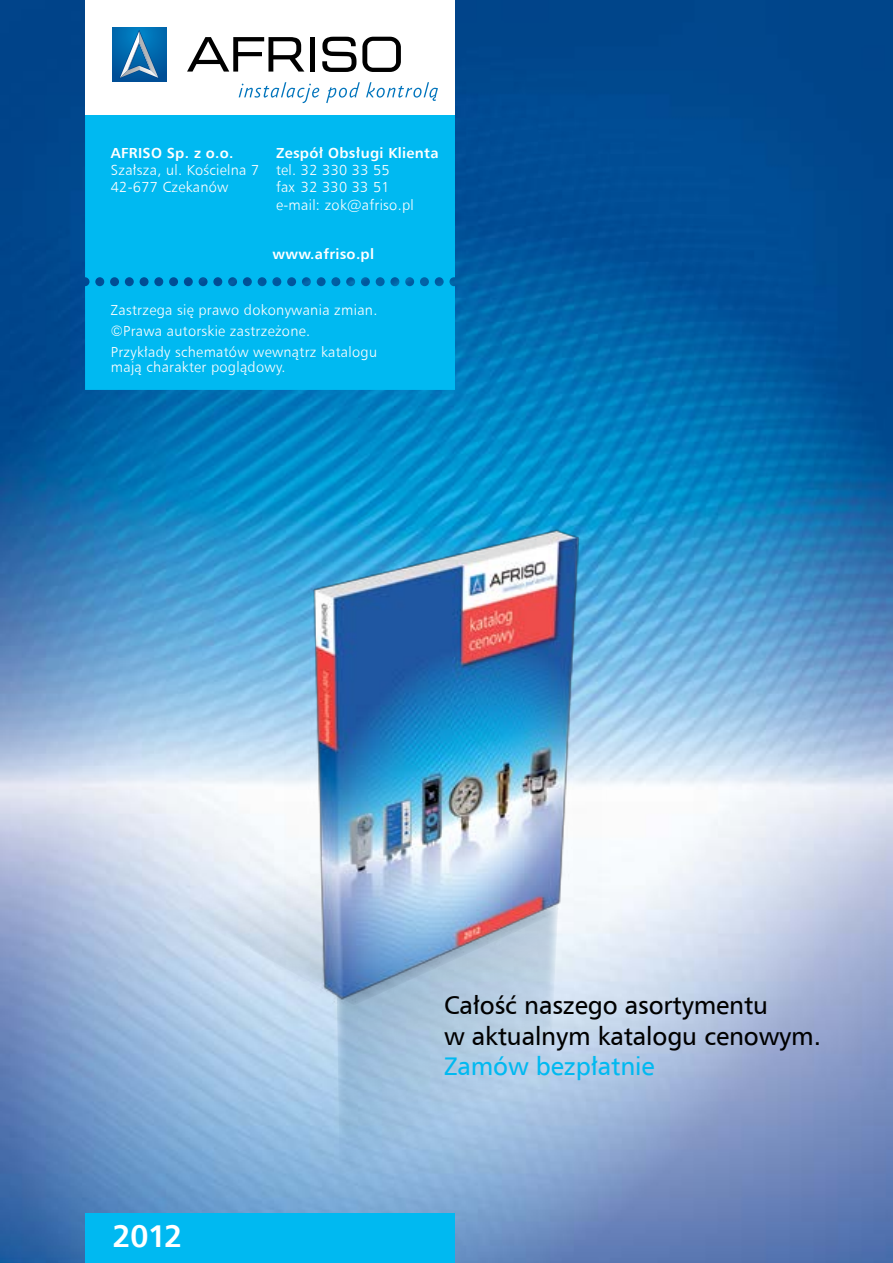
<style>
.page{position:relative;width:893px;height:1263px;background:#fff}
.page>*{position:absolute;margin:0;border:0;box-sizing:border-box;transform-origin:0 0}
.t1{font:700 31.5px "Humnst 777 EU";color:#fff}
.t2{font:25.5px/30.6px "Humnst 777 EU";letter-spacing:-.005em;color:#000}
.t3{font:25.5px "Humnst 777 EU";letter-spacing:-.005em;color:#00b9f1}
.t4{font:14.55px/17.4px "Humnst 777 Lt EU";letter-spacing:.02em;color:#fff}
.t5{font:700 14.55px "Humnst 777 EU";letter-spacing:.02em;color:#fff}
</style>
<div class="page">
<img style="left:0;top:0;width:893px;height:1263px">
<svg style="left:337px;top:1024px;width:222px;height:186px;background:#9cbdde"></svg>
<svg style="left:134px;top:857px;width:151px;height:149px;background:#cbdbed"></svg>
<img style="left:285px;top:514px;width:324px;height:510px">
<div style="left:85px;top:115px;width:370px;height:275px;background:#00b9f1"></div>
<div style="left:85px;top:0;width:370px;height:115px;background:#fff"></div>
<div style="left:85px;top:1213px;width:370px;height:50px;background:#00b9f1"></div>
<svg style="left:112px;top:27px;width:54px;height:3px"></svg>
<svg style="left:112px;top:30px;width:326px;height:74px"></svg>
<p class="t5" style="left:111px;top:143px;width:124px">AFRISO Sp. z o.o.</p>
<p class="t4" style="left:111px;top:161px;width:150px">Szałsza, ul. Kościelna 7<br>42-677 Czekanów</p>
<p class="t5" style="left:276px;top:143px;width:164px">Zespół Obsługi Klienta</p>
<p class="t4" style="left:276px;top:161px;width:139px">tel. 32 330 33 55<br>fax 32 330 33 51 e-mail: zok@afriso.pl</p>
<p class="t5" style="left:273px;top:244px;width:103px">www.afriso.pl</p>
<p class="t4" style="left:111px;top:299px;width:268px;line-height:21px">Zastrzega się prawo dokonywania zmian. ©Prawa autorskie zastrzeżone.<br>Przykłady schematów wewnątrz katalogu</p>
<p class="t4" style="left:111px;top:358px;width:176px">mają charakter poglądowy.</p>
<h1 class="t1" style="left:112px;top:1216px;width:72px">2012</h1>
<h2 class="t2" style="left:444px;top:989px;width:379px">Całość naszego asortymentu<br>w aktualnym katalogu cenowym.</h2>
<h2 class="t3" style="left:444px;top:1050px;width:212px">Zamów bezpłatnie</h2>
</div>
